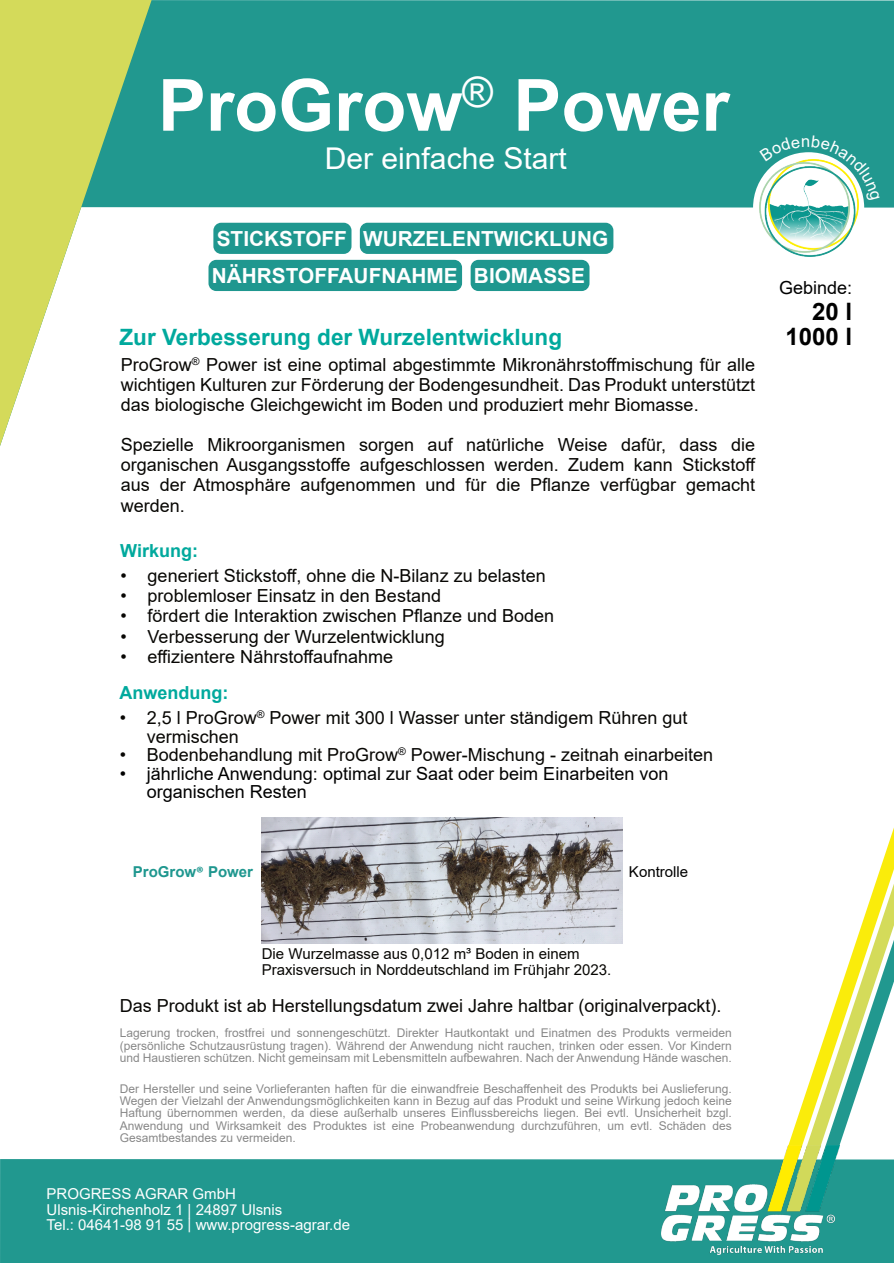
<style>
.page{position:relative;width:894px;height:1263px;background:#fff}
.page>*{position:absolute;margin:0;border:0;box-sizing:border-box;transform-origin:0 0}
.t1{font:700 72px "Arial";color:#fff}
.t2{font:30px "Arial";color:#fff}
.t3{font:700 24px/25.5px "Arial";color:#000;text-align:right}
.t4{font:700 22.5px "Arial";color:#00a99d}
.t5{font:700 20.85px/37px "Arial";color:#fff}
.t6{font:18px/20.1px "Arial";color:#080704;text-align:justify}
.t7{font:18px/18.6px "Arial";color:#000}
.t8{font:700 18px "Arial";color:#00a99d}
.t9{font:15px/15.5px "Arial";color:#fff}
.t10{font:15px/15.5px "Arial";color:#080704}
.t11{font:700 15px "Arial";color:#1f978f}
.t12{font:15px "Arial";color:#000}
.t13{font:12px/12.5px "Arial";color:rgb(0 0 0/.47);text-align:justify}
.s1{font-family:"Calibri"}
</style>
<div class="page">
<div style="left:0;top:1159px;width:893px;height:104px;background:#21988f"></div>
<div style="left:164px;top:0;width:729px;height:208px;background:#21988f"></div>
<svg style="left:796px;top:1074px;width:16px;height:71px"></svg>
<svg style="left:812px;top:830px;width:81px;height:362px"></svg>
<img style="left:661px;top:1145px;width:178px;height:109px">
<div style="left:752px;top:152px;width:111px;height:111px;background:#fff;border-radius:50%"></div>
<svg style="left:0;top:0;width:164px;height:446px"></svg>
<div style="left:470px;top:260px;width:119px;height:31px;background:#1f978f;border-radius:8px"></div>
<div style="left:213px;top:223px;width:138px;height:31px;background:#1f978f;border-radius:8px"></div>
<div style="left:208px;top:260px;width:254px;height:31px;background:#1f978f;border-radius:8px"></div>
<div style="left:360px;top:223px;width:253px;height:31px;background:#1f978f;border-radius:8px"></div>
<img style="left:758px;top:159px;width:99px;height:97px">
<img style="left:262px;top:817px;width:360px;height:127px">
<svg style="left:759px;top:135px;width:120px;height:66px"></svg>
<h1 class="t1" style="left:158px;top:78px;width:573px">ProGrow<sup>®</sup> Power</h1>
<h2 class="t2" style="left:325px;top:148px;width:243px">Der einfache Start</h2>
<p class="t5" style="left:212px;top:222px;width:247px">STICKSTOFF<br>NÄHRSTOFFAUFNAHME</p>
<p class="t5" style="left:363px;top:222px;width:246px">WURZELENTWICKLUNG</p>
<p class="t5" style="left:474px;top:259px;width:112px">BIOMASSE</p>
<p class="t4" style="left:119px;top:329px;width:444px">Zur Verbesserung der Wurzelentwicklung</p>
<p class="t6" style="left:121px;top:356px;width:635px">ProGrow<sup>®</sup> Power ist eine optimal abgestimmte Mikronährstoffmischung für alle wichtigen Kulturen zur Förderung der Bodengesundheit. Das Produkt unterstützt das biologische Gleichgewicht im Boden und produziert mehr Biomasse.</p>
<p class="t6" style="left:121px;top:437px;width:636px">Spezielle Mikroorganismen sorgen auf natürliche Weise dafür, dass die organischen Ausgangsstoffe aufgeschlossen werden. Zudem kann Stickstoff aus der Atmosphäre aufgenommen und für die Pflanze verfügbar gemacht werden.</p>
<p class="t8" style="left:120px;top:544px;width:79px">Wirkung:</p>
<p class="t6" style="left:120px;top:568px;width:426px">• generiert Stickstoff, ohne die N-Bilanz zu belasten</p>
<p class="t6" style="left:120px;top:588px;width:322px">• problemloser Einsatz in den Bestand</p>
<p class="t6" style="left:120px;top:608px;width:435px">• fördert die Interaktion zwischen Pflanze und Boden</p>
<p class="t6" style="left:120px;top:628px;width:325px">• Verbesserung der Wurzelentwicklung</p>
<p class="t6" style="left:120px;top:648px;width:274px">• effizientere Nährstoffaufnahme</p>
<p class="t8" style="left:119px;top:686px;width:110px">Anwendung:</p>
<p class="t6" style="left:147px;top:710px;width:542px;line-height:18.6px;text-indent:-27px">• 2,5 l ProGrow<sup>®</sup> Power mit 300 l Wasser unter ständigem Rühren gut vermischen</p>
<p class="t6" style="left:120px;top:747px;width:595px">• Bodenbehandlung mit ProGrow<sup>®</sup> Power-Mischung - zeitnah einarbeiten</p>
<p class="t7" style="left:147px;top:766px;width:523px;text-indent:-27px">• jährliche Anwendung: optimal zur Saat oder beim Einarbeiten von organischen Resten</p>
<p class="t7" style="left:778px;top:280px;width:75px">Gebinde:</p>
<h3 class="t3" style="left:785px;top:301px;width:68px">20 l<br>1000 l</h3>
<p class="t11" style="left:133px;top:866px;width:122px">ProGrow<span class="s1">®</span> Power</p>
<p class="t12" style="left:628px;top:866px;width:61px">Kontrolle</p>
<p class="t10" style="left:262px;top:947px;width:351px">Die Wurzelmasse aus 0,012 m³ Boden in einem<br>Praxisversuch in Norddeutschland im Frühjahr 2023.</p>
<p class="t6" style="left:120px;top:998px;width:603px">Das Produkt ist ab Herstellungsdatum zwei Jahre haltbar (originalverpackt).</p>
<p class="t13" style="left:120px;top:1028px;width:613px">Lagerung trocken, frostfrei und sonnengeschützt. Direkter Hautkontakt und Einatmen des Produkts vermeiden (persönliche Schutzausrüstung tragen). Während der Anwendung nicht rauchen, trinken oder essen. Vor Kindern und Haustieren schützen. Nicht gemeinsam mit Lebensmitteln aufbewahren. Nach der Anwendung Hände waschen.</p>
<p class="t13" style="left:120px;top:1083px;width:613px">Der Hersteller und seine Vorlieferanten haften für die einwandfreie Beschaffenheit des Produkts bei Auslieferung.<br>Wegen der Vielzahl der Anwendungsmöglichkeiten kann in Bezug auf das Produkt und seine Wirkung jedoch keine Haftung übernommen werden, da diese außerhalb unseres Einflussbereichs liegen. Bei evtl. Unsicherheit bzgl.<br>Anwendung und Wirksamkeit des Produktes ist eine Probeanwendung durchzuführen, um evtl. Schäden des Gesamtbestandes zu vermeiden.</p>
<p class="t9" style="left:47px;top:1188px;width:305px">PROGRESS AGRAR GmbH<br>Ulsnis-Kirchenholz 1 | 24897 Ulsnis<br>Tel.: 04641-98 91 55 | www.progress-agrar.de</p>
</div>
